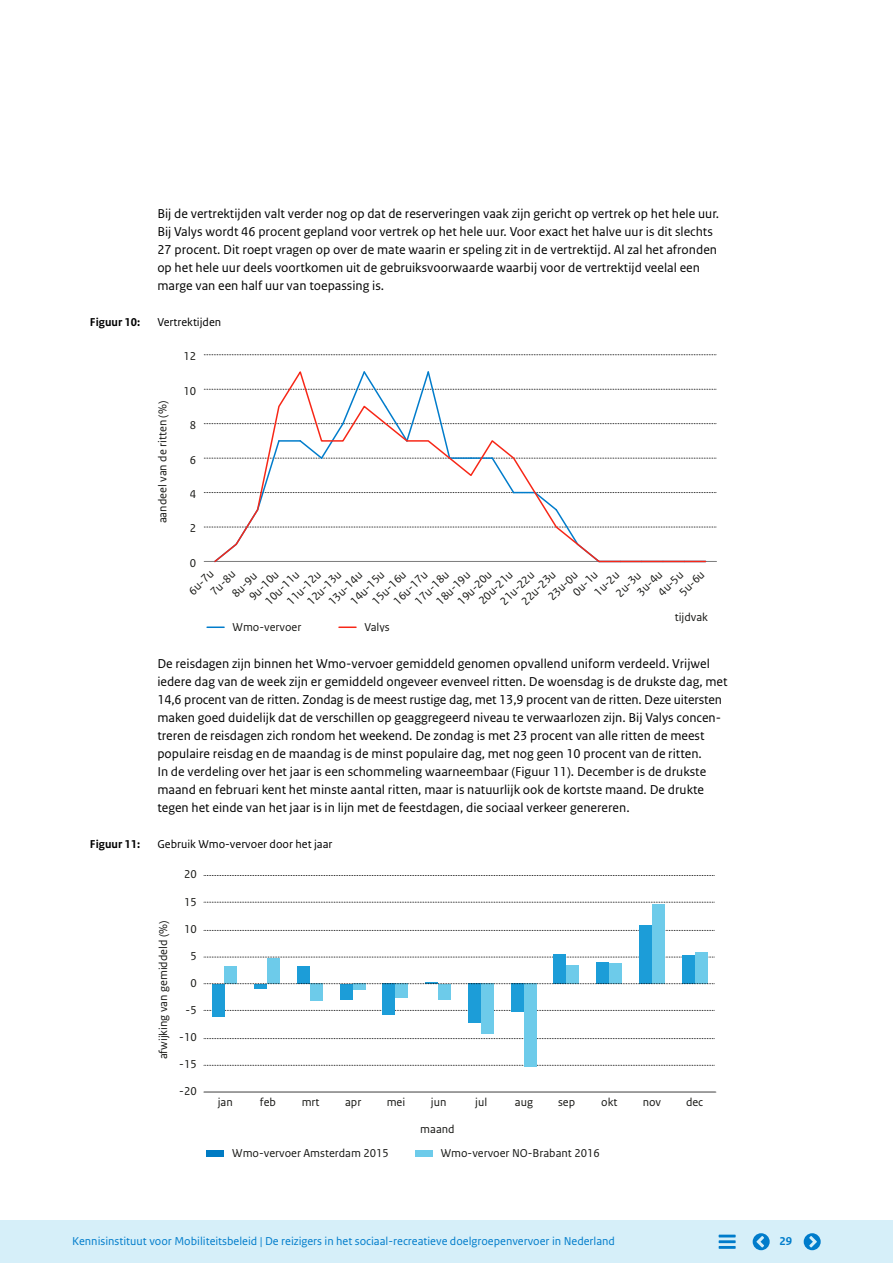
<style>
.page{position:relative;width:893px;height:1263px;background:#fff}
.page>*{position:absolute;margin:0;border:0;box-sizing:border-box;transform-origin:0 0}
._10_RO_Broodtekst{font:13.5px/18px "Rijksoverheid Sans Web Text";color:#000}
.t1{font:12px/15.3px "Rijksoverheid Sans Web Text";color:#171714}
.t2{font:12px "Rijksoverheid Sans Web Text";color:#007ccb}
.Figuur_titel{font:12px "Rijksoverheid Sans Web Text";color:#000}
.Figuur_titel-2{font:12px "Rijksoverheid Sans Web Text Bold 2";color:#000}
.t3{font:12px "Rijksoverheid Sans Web Text Bold 2";color:#007ccb}
.s1{font-family:"Rijksoverheid Sans Web Text Regular 2"}
</style>
<div class="page">
<svg style="left:204px;top:354px;width:512px;height:1px"></svg>
<svg style="left:213px;top:371px;width:494px;height:192px"></svg>
<svg style="left:207px;top:626px;width:17px;height:2px"></svg>
<svg style="left:339px;top:626px;width:17px;height:2px"></svg>
<hr style="left:204px;top:1092px;width:512px;height:1px;background:#808080">
<svg style="left:204px;top:875px;width:511px;height:1px"></svg>
<svg style="left:204px;top:902px;width:511px;height:1px"></svg>
<svg style="left:204px;top:930px;width:511px;height:1px"></svg>
<svg style="left:204px;top:957px;width:511px;height:1px"></svg>
<svg style="left:204px;top:1010px;width:511px;height:1px"></svg>
<svg style="left:204px;top:1038px;width:511px;height:1px"></svg>
<svg style="left:204px;top:1065px;width:511px;height:1px"></svg>
<hr style="left:204px;top:1091px;width:511px;height:1px;background:#808080">
<div style="left:682px;top:955px;width:13px;height:29px;background:#1c9dd8"></div>
<div style="left:694px;top:952px;width:13px;height:32px;background:#6dcbea"></div>
<div style="left:639px;top:926px;width:13px;height:58px;background:#1c9dd8"></div>
<div style="left:652px;top:904px;width:13px;height:80px;background:#6dcbea"></div>
<div style="left:596px;top:962px;width:13px;height:22px;background:#1c9dd8"></div>
<div style="left:609px;top:963px;width:13px;height:21px;background:#6dcbea"></div>
<div style="left:553px;top:954px;width:13px;height:30px;background:#1c9dd8"></div>
<div style="left:566px;top:965px;width:13px;height:19px;background:#6dcbea"></div>
<div style="left:511px;top:984px;width:13px;height:28px;background:#1c9dd8"></div>
<div style="left:524px;top:984px;width:13px;height:83px;background:#6dcbea"></div>
<div style="left:468px;top:984px;width:13px;height:39px;background:#1c9dd8"></div>
<div style="left:481px;top:984px;width:13px;height:50px;background:#6dcbea"></div>
<div style="left:438px;top:984px;width:13px;height:15px;background:#6dcbea"></div>
<div style="left:382px;top:984px;width:13px;height:31px;background:#1c9dd8"></div>
<div style="left:395px;top:984px;width:13px;height:14px;background:#6dcbea"></div>
<div style="left:340px;top:984px;width:13px;height:15px;background:#1c9dd8"></div>
<div style="left:353px;top:984px;width:13px;height:6px;background:#6dcbea"></div>
<div style="left:297px;top:966px;width:13px;height:18px;background:#1c9dd8"></div>
<div style="left:310px;top:984px;width:13px;height:17px;background:#6dcbea"></div>
<svg style="left:254px;top:984px;width:13px;height:4px"></svg>
<div style="left:267px;top:958px;width:13px;height:26px;background:#6dcbea"></div>
<div style="left:212px;top:984px;width:12px;height:32px;background:#1c9dd8"></div>
<div style="left:224px;top:966px;width:13px;height:18px;background:#6dcbea"></div>
<svg style="left:204px;top:982px;width:511px;height:2px"></svg>
<div style="left:207px;top:1150px;width:17px;height:7px;background:#007bc3"></div>
<div style="left:415px;top:1150px;width:17px;height:7px;background:#6dcbea"></div>
<div style="left:0;top:1220px;width:893px;height:43px;background:#d6eff9"></div>
<hr style="left:719px;top:1246px;width:17px;height:3px;background:#007ccb">
<hr style="left:719px;top:1240px;width:17px;height:3px;background:#007ccb">
<hr style="left:719px;top:1234px;width:17px;height:3px;background:#007ccb">
<svg style="left:804px;top:1233px;width:17px;height:17px"></svg>
<svg style="left:753px;top:1233px;width:17px;height:17px"></svg>
<p class="_10_RO_Broodtekst" style="left:157px;top:204px;width:563px">Bij de vertrektijden valt verder nog op dat de reserveringen vaak zijn gericht op vertrek op het hele uur.<br><span class="s1">Bij Valys wordt 46 procent gepland voor vertrek op het hele uur. Voor exact het halve uur is dit slechts </span>27 procent. Dit roept vragen op over de mate waarin er speling zit in de vertrektijd. Al zal het afronden op het hele uur deels voortkomen uit de gebruiksvoorwaarde waarbij voor de vertrektijd veelal een marge van een half uur van toepassing is.</p>
<p class="Figuur_titel-2" style="left:90px;top:315px;width:52px">Figuur 10:</p>
<p class="Figuur_titel" style="left:157px;top:315px;width:65px">Vertrektijden</p>
<p class="t1" style="left:184px;top:349px;width:14px">12</p>
<p class="t1" style="left:155px;top:523px;width:124px;rotate:-90deg">aandeel van de ritten (%)</p>
<p class="t1" style="left:184px;top:383px;width:14px">10</p>
<p class="t1" style="left:190px;top:417px;width:8px">8</p>
<p class="t1" style="left:190px;top:452px;width:8px">6</p>
<p class="t1" style="left:190px;top:486px;width:8px">4</p>
<p class="t1" style="left:190px;top:521px;width:8px">2</p>
<p class="t1" style="left:190px;top:555px;width:8px">0</p>
<p class="t1" style="left:185px;top:587px;width:32px;rotate:-45deg">6u-7u</p>
<p class="t1" style="left:207px;top:588px;width:32px;rotate:-45deg">7u-8u</p>
<p class="t1" style="left:475px;top:597px;width:44px;rotate:-45deg">20u-21u</p>
<p class="t1" style="left:304px;top:597px;width:44px;rotate:-45deg">12u-13u</p>
<p class="t1" style="left:634px;top:588px;width:32px;rotate:-45deg">3u-4u</p>
<p class="t1" style="left:369px;top:597px;width:44px;rotate:-45deg">15u-16u</p>
<p class="t1" style="left:676px;top:588px;width:32px;rotate:-45deg">5u-6u</p>
<p class="t1" style="left:347px;top:597px;width:44px;rotate:-45deg">14u-15u</p>
<p class="t1" style="left:518px;top:597px;width:44px;rotate:-45deg">22u-23u</p>
<p class="t1" style="left:390px;top:597px;width:44px;rotate:-45deg">16u-17u</p>
<p class="t1" style="left:454px;top:597px;width:44px;rotate:-45deg">19u-20u</p>
<p class="t1" style="left:569px;top:588px;width:32px;rotate:-45deg">0u-1u</p>
<p class="t1" style="left:246px;top:593px;width:38px;rotate:-45deg">9u-10u</p>
<p class="t1" style="left:272px;top:587px;width:44px;text-indent:-15px;rotate:-45deg">10u-11u<br>11u-12u</p>
<p class="t1" style="left:411px;top:598px;width:44px;rotate:-45deg">17u-18u</p>
<p class="t1" style="left:591px;top:589px;width:32px;rotate:-45deg">1u-2u</p>
<p class="t1" style="left:655px;top:589px;width:32px;rotate:-45deg">4u-5u</p>
<p class="t1" style="left:545px;top:593px;width:38px;rotate:-45deg">23u-0u</p>
<p class="t1" style="left:497px;top:598px;width:44px;rotate:-45deg">21u-22u</p>
<p class="t1" style="left:433px;top:598px;width:44px;rotate:-45deg">18u-19u</p>
<p class="t1" style="left:325px;top:598px;width:44px;rotate:-45deg">13u-14u</p>
<p class="t1" style="left:612px;top:589px;width:32px;rotate:-45deg">2u-3u</p>
<p class="t1" style="left:228px;top:590px;width:32px;rotate:-45deg">8u-9u</p>
<p class="t1" style="left:233px;top:619px;width:70px">Wmo-vervoer</p>
<p class="t1" style="left:364px;top:619px;width:27px">Valys</p>
<p class="t1" style="left:675px;top:610px;width:35px">tijdvak</p>
<p class="_10_RO_Broodtekst" style="left:157px;top:654px;width:572px">De reisdagen zijn binnen het Wmo-vervoer gemiddeld genomen opvallend uniform verdeeld. Vrijwel iedere dag van de week zijn er gemiddeld ongeveer evenveel ritten. De woensdag is de drukste dag, met 14,6 procent van de ritten. Zondag is de meest rustige dag, met 13,9 procent van de ritten. Deze uitersten maken goed duidelijk dat de verschillen op geaggregeerd niveau te verwaarlozen zijn. Bij Valys concen&shy;treren de reisdagen zich rondom het weekend. De zondag is met 23 procent van alle ritten de meest populaire reisdag en de maandag is de minst populaire dag, met nog geen 10 procent van de ritten.</p>
<p class="_10_RO_Broodtekst" style="left:157px;top:762px;width:550px"><span class="s1">In de verdeling over het jaar is een schommeling waarneembaar (Figuur 11). December is de drukste </span>maand en februari kent het minste aantal ritten, maar is natuurlijk ook de kortste maand. De drukte tegen het einde van het jaar is in lijn met de feestdagen, die sociaal verkeer genereren.</p>
<p class="Figuur_titel-2" style="left:90px;top:837px;width:52px">Figuur 11:</p>
<p class="Figuur_titel" style="left:157px;top:837px;width:177px">Gebruik Wmo-vervoer door het jaar</p>
<p class="t1" style="left:184px;top:867px;width:14px">20</p>
<p class="t1" style="left:155px;top:1059px;width:141px;rotate:-90deg">afwijking van gemiddeld (%)</p>
<p class="t1" style="left:184px;top:894px;width:14px">15</p>
<p class="t1" style="left:184px;top:921px;width:14px">10</p>
<p class="t1" style="left:190px;top:948px;width:8px">5</p>
<p class="t1" style="left:190px;top:975px;width:8px">0</p>
<p class="t1" style="left:186px;top:1002px;width:13px">-5</p>
<p class="t1" style="left:179px;top:1029px;width:19px">-10</p>
<p class="t1" style="left:179px;top:1056px;width:19px">-15</p>
<p class="t1" style="left:179px;top:1084px;width:19px">-20</p>
<p class="t1" style="left:260px;top:1094px;width:17px">feb</p>
<p class="t1" style="left:475px;top:1094px;width:13px">jul</p>
<p class="t1" style="left:558px;top:1094px;width:19px">sep</p>
<p class="t1" style="left:686px;top:1094px;width:19px">dec</p>
<p class="t1" style="left:601px;top:1094px;width:18px">okt</p>
<p class="t1" style="left:218px;top:1094px;width:17px">jan</p>
<p class="t1" style="left:515px;top:1094px;width:20px">aug</p>
<p class="t1" style="left:387px;top:1094px;width:20px">mei</p>
<p class="t1" style="left:643px;top:1094px;width:20px">nov</p>
<p class="t1" style="left:431px;top:1094px;width:17px">jun</p>
<p class="t1" style="left:302px;top:1094px;width:19px">mrt</p>
<p class="t1" style="left:345px;top:1094px;width:18px">apr</p>
<p class="t1" style="left:232px;top:1146px;width:158px">Wmo-vervoer Amsterdam 2015</p>
<p class="t1" style="left:420px;top:1121px;width:36px">maand</p>
<p class="t1" style="left:441px;top:1146px;width:161px">Wmo-vervoer NO-Brabant 2016</p>
<p class="t2" style="left:72px;top:1234px;width:544px">Kennisinstituut voor Mobiliteitsbeleid | De reizigers in het sociaal-recreatieve doelgroepenvervoer in Nederland</p>
<p class="t3" style="left:779px;top:1234px;width:14px">29</p>
</div>
